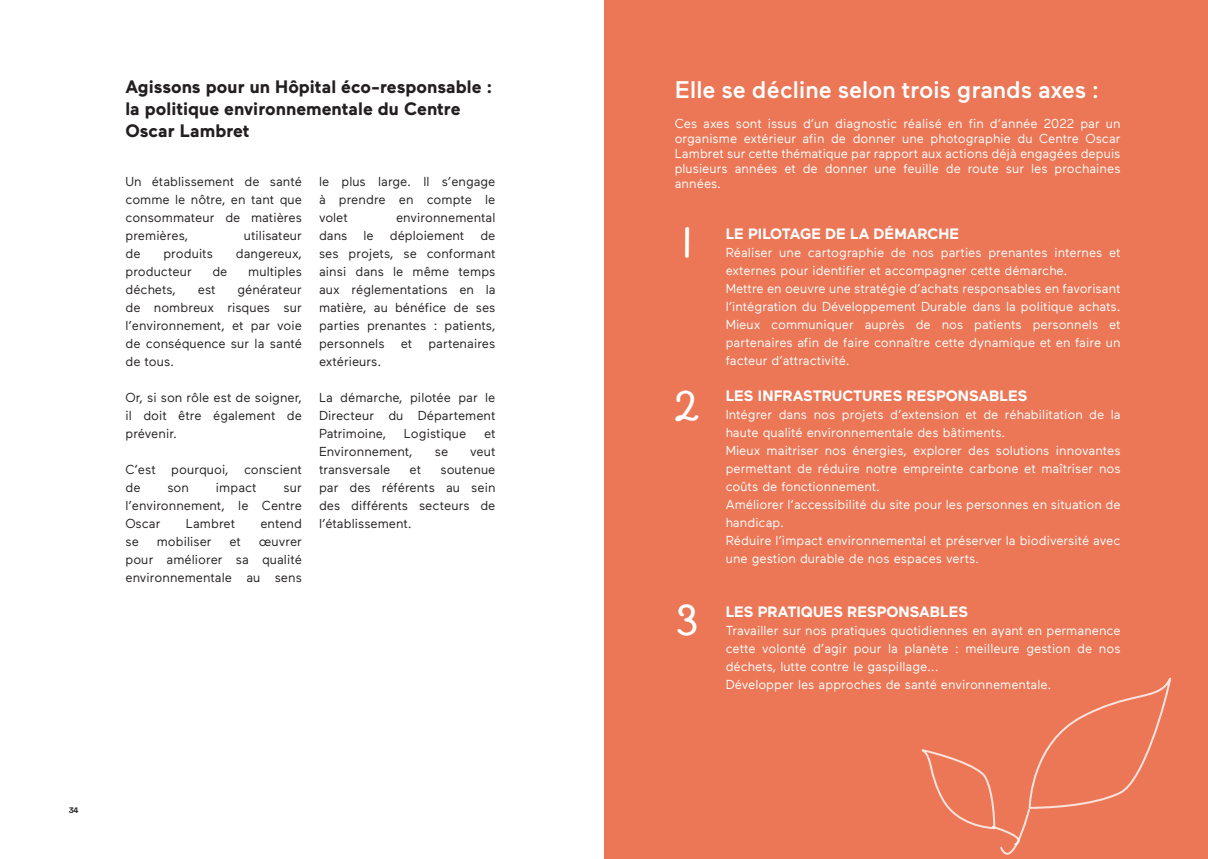
<style>
.page{position:relative;width:1208px;height:859px;background:#fff}
.page>*{position:absolute;margin:0;border:0;box-sizing:border-box;transform-origin:0 0}
.t1{font:36px "Kind Heart";color:#fff}
.t2{font:500 24px "Maax";color:#fff}
.t3{font:700 18px/21.6px "Maax";color:#231f20}
.t4{font:700 15px "Maax";color:#fff}
.t5{font:13px/18px "Maax";color:#fff}
.t6{font:13px/18px "Maax";color:#231f20;text-align:justify}
.t7{font:700 8px "Space Grotesk";color:#231f20}
</style>
<div class="page">
<div style="left:604px;top:0;width:604px;height:859px;background:#eb7757"></div>
<svg style="left:921px;top:677px;width:250px;height:178px"></svg>
<p class="t7" style="left:69px;top:805px;width:11px">34</p>
<p class="t3" style="left:125px;top:77px;width:368px">Agissons pour un Hôpital éco-responsable :</p>
<p class="t2" style="left:674px;top:77px;width:426px">Elle se décline selon trois grands axes :</p>
<p class="t3" style="left:125px;top:98px;width:336px">la politique environnementale du Centre<br>Oscar Lambret</p>
<p class="t6" style="left:125px;top:173px;width:178px">Un établissement de santé comme le nôtre, en tant que consommateur de matières premières,</p>
<p class="t5" style="left:674px;top:117px;width:447px;line-height:15px;text-align:justify">Ces axes sont issus d’un diagnostic réalisé en fin d’année 2022 par un organisme extérieur afin de donner une photographie du Centre Oscar Lambret sur cette thématique par rapport aux actions déjà engagées depuis plusieurs années et de donner une feuille de route sur les prochaines années.</p>
<p class="t1" style="left:684px;top:215px;width:7px">1</p>
<p class="t6" style="left:319px;top:173px;width:178px">le plus large. Il s’engage à prendre en compte le volet</p>
<p class="t6" style="left:319px;top:209px;width:178px;text-indent:77px">environnemental dans le déploiement de ses projets, se conformant ainsi dans le même temps aux réglementations en la matière, au bénéfice de ses parties prenantes : patients, personnels et partenaires extérieurs.</p>
<p class="t6" style="left:319px;top:389px;width:178px">La démarche, pilotée par le Directeur du Département Patrimoine,</p>
<p class="t4" style="left:725px;top:226px;width:235px">LE PILOTAGE DE LA DÉMARCHE</p>
<p class="t5" style="left:725px;top:244px;width:396px">Réaliser une cartographie de nos parties prenantes internes et externes pour identifier et accompagner cette démarche.</p>
<p class="t5" style="left:725px;top:280px;width:396px;text-align:justify">Mettre en oeuvre une stratégie d’achats responsables en favorisant l’intégration du Développement Durable dans la politique achats.<br>Mieux communiquer auprès de nos patients personnels et partenaires afin de faire connaître cette dynamique et en faire un facteur d’attractivité.</p>
<p class="t4" style="left:725px;top:388px;width:303px">LES INFRASTRUCTURES RESPONSABLES</p>
<p class="t5" style="left:725px;top:406px;width:396px">Intégrer dans nos projets d’extension et de réhabilitation de la haute qualité environnementale des bâtiments.</p>
<p class="t5" style="left:725px;top:442px;width:396px;text-align:justify">Mieux maitriser nos énergies, explorer des solutions innovantes permettant de réduire notre empreinte carbone et maîtriser nos coûts de fonctionnement.</p>
<p class="t5" style="left:725px;top:496px;width:396px">Améliorer l’accessibilité du site pour les personnes en situation de handicap.</p>
<p class="t5" style="left:725px;top:532px;width:396px">Réduire l’impact environnemental et préserver la biodiversité avec une gestion durable de nos espaces verts.</p>
<p class="t6" style="left:244px;top:227px;width:60px">utilisateur</p>
<p class="t6" style="left:125px;top:245px;width:17px">de</p>
<p class="t6" style="left:163px;top:245px;width:51px">produits</p>
<p class="t6" style="left:236px;top:245px;width:68px">dangereux,</p>
<p class="t6" style="left:125px;top:263px;width:68px">producteur</p>
<p class="t6" style="left:212px;top:263px;width:17px">de</p>
<p class="t6" style="left:248px;top:263px;width:55px">multiples</p>
<p class="t6" style="left:125px;top:281px;width:52px">déchets,</p>
<p class="t6" style="left:198px;top:281px;width:19px">est</p>
<p class="t6" style="left:125px;top:281px;width:178px;text-indent:112px">générateur de nombreux risques sur l’environnement, et par voie de conséquence sur la santé de tous.</p>
<p class="t6" style="left:125px;top:389px;width:178px">Or, si son rôle est de soigner, il doit être également de prévenir.</p>
<p class="t6" style="left:125px;top:461px;width:178px">C’est pourquoi, conscient de</p>
<p class="t1" style="left:676px;top:378px;width:24px">2</p>
<p class="t6" style="left:404px;top:425px;width:64px">Logistique</p>
<p class="t6" style="left:484px;top:425px;width:13px">et</p>
<p class="t6" style="left:319px;top:443px;width:95px">Environnement,</p>
<p class="t6" style="left:435px;top:443px;width:15px">se</p>
<p class="t6" style="left:470px;top:443px;width:27px">veut</p>
<p class="t6" style="left:319px;top:461px;width:73px">transversale</p>
<p class="t6" style="left:409px;top:461px;width:13px">et</p>
<p class="t6" style="left:319px;top:461px;width:178px;text-indent:121px">soutenue par des référents au sein des différents secteurs de l’établissement.</p>
<p class="t6" style="left:167px;top:479px;width:23px">son</p>
<p class="t6" style="left:216px;top:479px;width:42px">impact</p>
<p class="t6" style="left:125px;top:479px;width:178px;text-indent:158px">sur l’environnement, le Centre Oscar</p>
<p class="t6" style="left:186px;top:515px;width:51px">Lambret</p>
<p class="t6" style="left:260px;top:515px;width:43px">entend</p>
<p class="t6" style="left:125px;top:533px;width:15px">se</p>
<p class="t6" style="left:157px;top:533px;width:56px">mobiliser</p>
<p class="t6" style="left:229px;top:533px;width:13px">et</p>
<p class="t6" style="left:125px;top:533px;width:178px;text-indent:133px">œuvrer pour améliorer sa qualité environnementale au sens</p>
<p class="t1" style="left:678px;top:592px;width:20px">3</p>
<p class="t4" style="left:725px;top:604px;width:244px">LES PRATIQUES RESPONSABLES</p>
<p class="t5" style="left:725px;top:622px;width:396px;text-align:justify">Travailler sur nos pratiques quotidiennes en ayant en permanence cette volonté d’agir pour la planète : meilleure gestion de nos déchets, lutte contre le gaspillage...</p>
<p class="t5" style="left:725px;top:676px;width:327px">Développer les approches de santé environnementale.</p>
</div>
